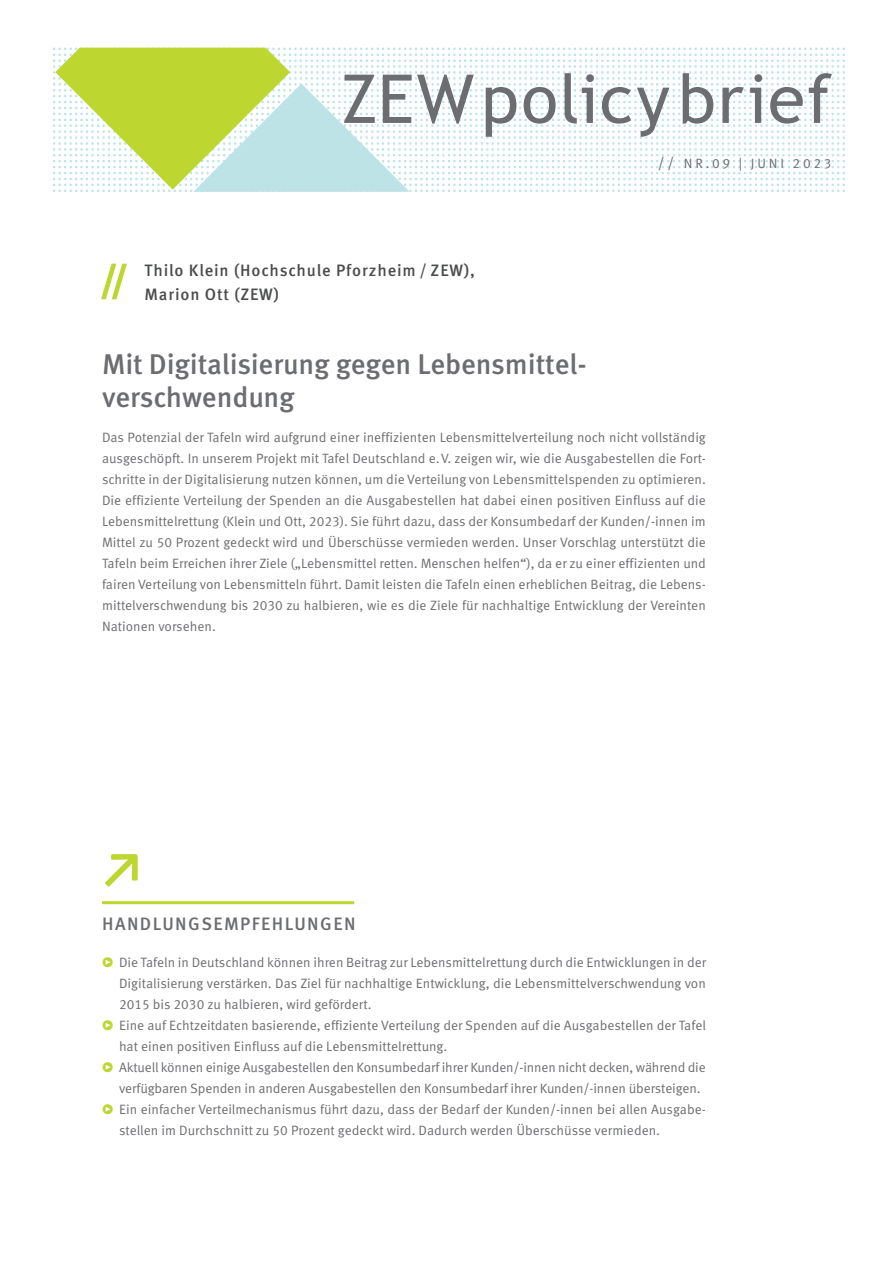
<style>
.page{position:relative;width:893px;height:1263px;background:#fff}
.page>*{position:absolute;margin:0;border:0;box-sizing:border-box;transform-origin:0 0}
.t1{font:67.5px "Trebuchet MS";letter-spacing:.03em;color:#6c6d70}
.t2{font:700 50.25px "Calibri";color:#bed630}
.t3{font:500 28.5px/33px "Meta Pro";letter-spacing:-.005em;color:#6c6d70}
.t4{font:500 18px "Meta Pro";letter-spacing:.08em;color:#6c6d70}
.t5{font:500 16.5px/24px "Meta Pro";letter-spacing:.05em;color:#4b4c4d}
.t6{font:13.5px/21px "Meta Pro";letter-spacing:-.005em;color:#6c6d70;text-align:justify}
.t7{font:13.5px "Meta Pro";letter-spacing:.205em;color:#6c6d70}
.s1{font-size:15px}
.s2{color:#bed630}
</style>
<div class="page">
<svg style="left:53px;top:48px;width:792px;height:144px"></svg>
<hr style="left:102px;top:901px;width:252px;height:3px;background:#bed630">
<svg style="left:101px;top:264px;width:26px;height:35px"></svg>
<h1 class="t1" style="left:341px;top:59px;width:492px">ZEWpolicybrief</h1>
<p class="t5" style="left:145px;top:259px;width:332px">Thilo Klein (Hochschule Pforzheim / ZEW),<br>Marion Ott (ZEW)</p>
<p class="t7" style="left:658px;top:155px;width:175px"><span class="s1">//</span> NR.09 | JUNI 2023</p>
<h3 class="t3" style="left:102px;top:349px;width:486px">Mit Digitalisierung gegen Lebensmittel&shy;verschwendung</h3>
<p class="t6" style="left:102px;top:427px;width:605px">Das Potenzial der Tafeln wird aufgrund einer ineffizienten Lebensmittelverteilung noch nicht vollständig ausgeschöpft. In unserem Projekt mit Tafel Deutschland e.V. zeigen wir, wie die Ausgabestellen die Fort&shy;schritte in der Digitalisierung nutzen können, um die Verteilung von Lebensmittelspenden zu optimieren.<br>Die effiziente Verteilung der Spenden an die Ausgabestellen hat dabei einen positiven Einfluss auf die Lebensmittelrettung (Klein und Ott, 2023). Sie führt dazu, dass der Konsumbedarf der Kunden/-innen im Mittel zu 50 Prozent gedeckt wird und Überschüsse vermieden werden. Unser Vorschlag unterstützt die Tafeln beim Erreichen ihrer Ziele („Lebensmittel retten. Menschen helfen“), da er zu einer effizienten und fairen Verteilung von Lebensmitteln führt. Damit leisten die Tafeln einen erheblichen Beitrag, die Lebens&shy;mittelverschwendung bis 2030 zu halbieren, wie es die Ziele für nachhaltige Entwicklung der Vereinten Nationen vorsehen.</p>
<h2 class="t2" style="left:102px;top:837px;width:44px">↗</h2>
<h3 class="t4" style="left:102px;top:912px;width:255px">HANDLUNGSEMPFEHLUNGEN</h3>
<p class="t6" style="left:102px;top:952px;width:606px"><span class="s2">ͮ</span> Die Tafeln in Deutschland können ihren Beitrag zur Lebensmittelrettung durch die Entwicklungen in der</p>
<p class="t6" style="left:119px;top:973px;width:588px">Digitalisierung verstärken. Das Ziel für nachhaltige Entwicklung, die Lebensmittelverschwendung von</p>
<p class="t6" style="left:119px;top:994px;width:254px">2015 bis 2030 zu halbieren, wird gefördert.</p>
<p class="t6" style="left:102px;top:1015px;width:605px"><span class="s2">ͮ</span> Eine auf Echtzeitdaten basierende, effiziente Verteilung der Spenden auf die Ausgabestellen der Tafel</p>
<p class="t6" style="left:119px;top:1036px;width:330px">hat einen positiven Einfluss auf die Lebensmittelrettung.</p>
<p class="t6" style="left:102px;top:1057px;width:605px"><span class="s2">ͮ</span> Aktuell können einige Ausgabestellen den Konsumbedarf ihrer Kunden/-innen nicht decken, während die</p>
<p class="t6" style="left:119px;top:1078px;width:583px">verfügbaren Spenden in anderen Ausgabestellen den Konsumbedarf ihrer Kunden/-innen übersteigen.</p>
<p class="t6" style="left:102px;top:1099px;width:605px"><span class="s2">ͮ</span> Ein einfacher Verteilmechanismus führt dazu, dass der Bedarf der Kunden/-innen bei allen Ausgabe-</p>
<p class="t6" style="left:119px;top:1120px;width:542px">stellen im Durchschnitt zu 50 Prozent gedeckt wird. Dadurch werden Überschüsse vermieden.</p>
</div>
